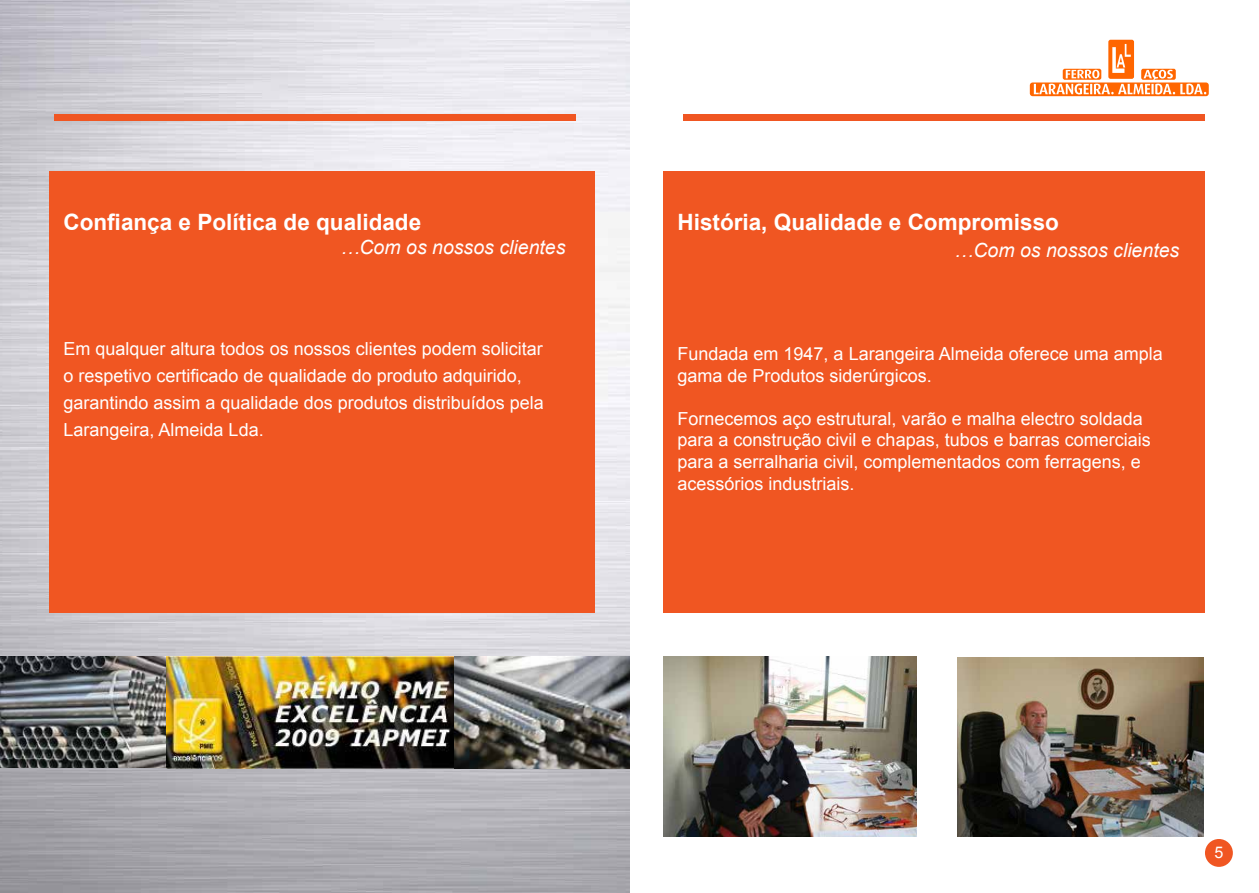
<style>
.page{position:relative;width:1259px;height:893px;background:#fff}
.page>*{position:absolute;margin:0;border:0;box-sizing:border-box;transform-origin:0 0}
.t1{font:700 22.5px "Arial";color:#fff}
.t2{font:italic 19.5px "Arial";color:#fff}
.t3{font:18px/21.6px "Arial";color:#fff}
.t4{font:16.05px "Arial";color:#fff}
</style>
<div class="page">
<div style="left:1205px;top:839px;width:27px;height:28px;background:#f05622;border-radius:50%"></div>
<svg style="left:1029px;top:39px;width:180px;height:58px"></svg>
<div style="left:683px;top:114px;width:522px;height:7px;background:#f05622"></div>
<img style="left:0;top:0;width:629px;height:893px">
<div style="left:54px;top:114px;width:521px;height:7px;background:#f05622"></div>
<div style="left:663px;top:171px;width:542px;height:441px;background:#f05622"></div>
<img style="left:0;top:657px;width:629px;height:111px">
<div style="left:50px;top:171px;width:544px;height:441px;background:#f05622"></div>
<img style="left:663px;top:657px;width:253px;height:180px">
<img style="left:957px;top:658px;width:246px;height:179px">
<p class="t1" style="left:63px;top:208px;width:359px">Confiança e Política de qualidade</p>
<p class="t2" style="left:340px;top:234px;width:227px">…Com os nossos clientes</p>
<p class="t3" style="left:63px;top:335px;width:482px;line-height:27px">Em qualquer altura todos os nossos clientes podem solicitar o respetivo certificado de qualidade do produto adquirido, garantindo assim a qualidade dos produtos distribuídos pela Larangeira, Almeida Lda.</p>
<p class="t1" style="left:677px;top:208px;width:383px">História, Qualidade e Compromisso</p>
<p class="t2" style="left:954px;top:238px;width:227px">…Com os nossos clientes</p>
<p class="t3" style="left:677px;top:343px;width:487px">Fundada em 1947, a Larangeira Almeida oferece uma ampla gama de Produtos siderúrgicos.</p>
<p class="t3" style="left:677px;top:408px;width:475px">Fornecemos aço estrutural, varão e malha electro soldada para a construção civil e chapas, tubos e barras comerciais para a serralharia civil, complementados com ferragens, e acessórios industriais.</p>
<p class="t4" style="left:1214px;top:842px;width:10px">5</p>
</div>
